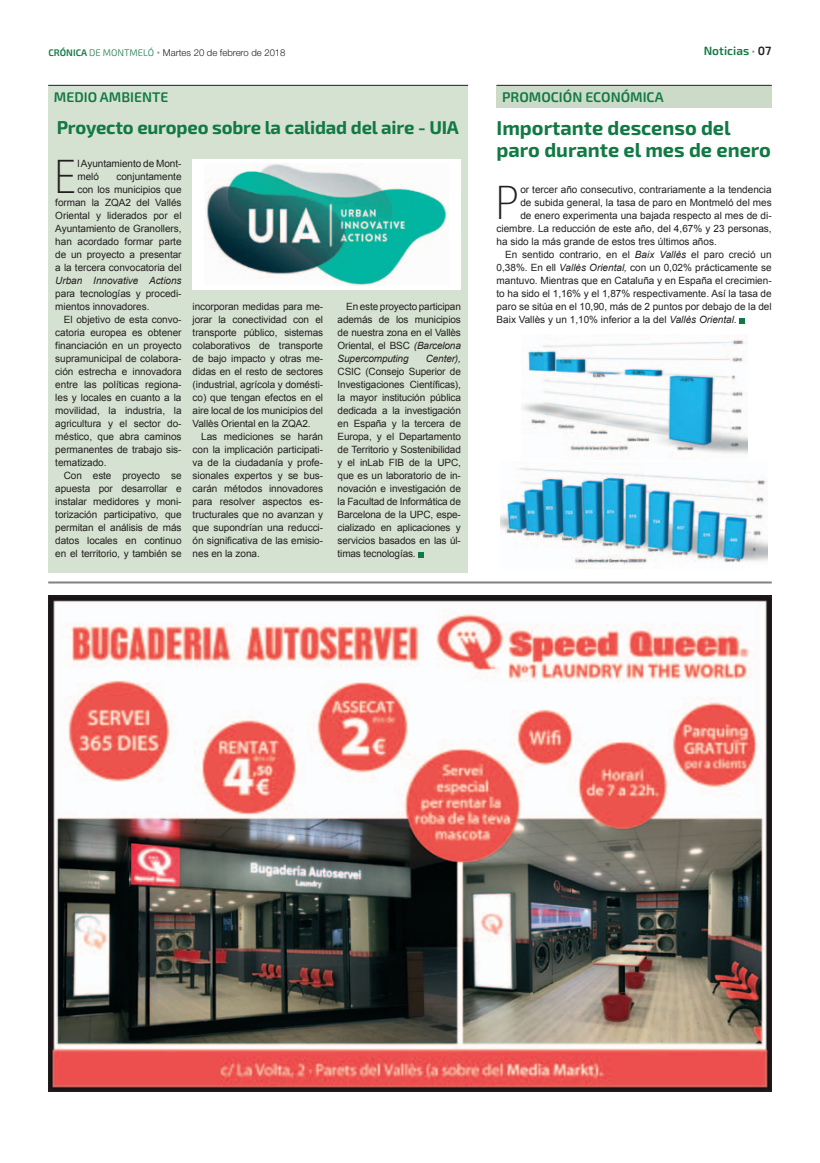
<style>
.page{position:relative;width:820px;height:1163px;background:#fff}
.page>*{position:absolute;margin:0;border:0;box-sizing:border-box;transform-origin:0 0}
.t1{font:100 condensed 46.4px "Helvetica Neue";color:#231f20}
.t2{font:700 20px/22px "Exo 2";color:#117943}
.t3{font:700 18.5px "Exo 2";letter-spacing:-.01em;color:#117943}
.t4{font:600 14px "Exo 2";color:#117943}
.t5{font:600 12px "Exo 2";color:#117943}
.t6{font:10px/13px "Arial";letter-spacing:-.005em;color:#231f20;text-align:justify}
.t7{font:italic 10px "Arial";letter-spacing:-.005em;color:#231f20}
.t8{font:300 9.5px "Helvetica Neue";color:#231f20}
.s1{font-family:"Exo 2";font-weight:600;color:#117943}
.s2{font-family:"Exo 2";color:#117943}
.s3{font-family:"Exo 2";font-weight:700;font-size:13px;color:#8d8b8e}
.s4{font-weight:700;font-size:13px;color:#8d8b8e}
.s5{color:#231f20}
.s6{font-style:italic}
</style>
<div class="page">
<hr style="left:48px;top:581px;width:723px;height:2px;background:#808285">
<img style="left:50px;top:597px;width:719px;height:492px">
<div style="left:48px;top:85px;width:420px;height:488px;background:#d5e1d1"></div>
<div style="left:496px;top:85px;width:275px;height:23px;background:#cbdbc7"></div>
<hr style="left:48px;top:85px;width:420px;height:1px;background:#231f20">
<hr style="left:496px;top:85px;width:275px;height:1px;background:#231f20">
<svg style="left:739px;top:318px;width:5px;height:5px"></svg>
<svg style="left:418px;top:552px;width:5px;height:5px"></svg>
<div style="left:192px;top:160px;width:269px;height:130px;background:#fff"></div>
<img style="left:205px;top:164px;width:243px;height:122px">
<img style="left:500px;top:468px;width:267px;height:97px">
<img style="left:521px;top:339px;width:226px;height:117px">
<p class="t8" style="left:48px;top:46px;width:238px"><span class="s1">CRÓNICA</span> <span class="s2">DE MONTMELÓ</span> <span class="s3">·</span> Martes 20 de febrero de 2018</p>
<p class="t5" style="left:703px;top:43px;width:69px">Noticias <span class="s4">·</span> <span class="s5">07</span></p>
<h3 class="t4" style="left:54px;top:88px;width:116px">MEDIO AMBIENTE</h3>
<h3 class="t4" style="left:502px;top:88px;width:163px">PROMOCIÓN ECONÓMICA</h3>
<h3 class="t3" style="left:57px;top:116px;width:403px">Proyecto europeo sobre la calidad del aire - UIA</h3>
<h2 class="t2" style="left:496px;top:117px;width:276px">Importante descenso del paro durante el mes de enero</h2>
<h1 class="t1" style="left:55px;top:151px;width:21px">E</h1>
<p class="t6" style="left:77px;top:157px;width:106px">l Ayuntamiento de Mont&shy;meló</p>
<p class="t6" style="left:55px;top:170px;width:128px;text-align:right">conjuntamente<br>con los municipios que forman la ZQA2 del Vallés<br>Oriental y liderados por el<br>Ayuntamiento de Granollers, han acordado formar parte de un proyecto a presentar a la tercera convocatoria del</p>
<p class="t7" style="left:55px;top:274px;width:128px">Urban Innovative Actions</p>
<p class="t6" style="left:55px;top:287px;width:127px">para tecnologías y procedi&shy;mientos innovadores.</p>
<p class="t6" style="left:55px;top:313px;width:128px;text-indent:8px">El objetivo de esta convo&shy;catoria europea es obtener financiación en un proyecto supramunicipal de colabora&shy;ción estrecha e innovadora entre las políticas regiona&shy;les y locales en cuanto a la movilidad, la industria, la agricultura y el sector do&shy;méstico, que abra caminos permanentes de trabajo sis&shy;tematizado.</p>
<p class="t6" style="left:55px;top:469px;width:128px;text-indent:8px">Con este proyecto se apuesta por desarrollar e instalar medidores y moni&shy;torización participativo, que permitan el análisis de más datos locales en continuo en el territorio, y también se</p>
<h1 class="t1" style="left:496px;top:177px;width:23px">P</h1>
<p class="t6" style="left:520px;top:183px;width:253px">or tercer año consecutivo, contrariamente a la tendencia</p>
<p class="t6" style="left:520px;top:196px;width:253px">de subida general, la tasa de paro en Montmeló del mes</p>
<p class="t6" style="left:520px;top:209px;width:253px">de enero experimenta una bajada respecto al mes de di-</p>
<p class="t6" style="left:496px;top:222px;width:276px">ciembre. La reducción de este año, del 4,67% y 23 personas,</p>
<p class="t6" style="left:496px;top:235px;width:222px">ha sido la más grande de estos tres últimos años.</p>
<p class="t6" style="left:505px;top:248px;width:268px">En sentido contrario, en el <span class="s6">Baix Vallès</span> el paro creció un</p>
<p class="t6" style="left:496px;top:261px;width:276px">0,38%. En ell <span class="s6">Vallès Oriental,</span> con un 0,02% prácticamente se</p>
<p class="t6" style="left:496px;top:274px;width:276px">mantuvo. Mientras que en Cataluña y en España el crecimien-</p>
<p class="t6" style="left:496px;top:287px;width:276px">to ha sido el 1,16% y el 1,87% respectivamente. Así la tasa de</p>
<p class="t6" style="left:496px;top:300px;width:276px">paro se sitúa en el 10,90, más de 2 puntos por debajo de la del</p>
<p class="t6" style="left:496px;top:313px;width:242px">Baix Vallès y un 1,10% inferior a la del <span class="s6">Vallès Oriental.</span></p>
<p class="t6" style="left:337px;top:300px;width:125px;text-indent:9px">En este proyecto participan además de los municipios de nuestra zona en el Vallès Oriental, el BSC <span class="s6">(Barcelona Supercomputing</span></p>
<p class="t6" style="left:192px;top:300px;width:132px">incorporan medidas para me&shy;jorar la conectividad con el transporte público, sistemas colaborativos de transporte de bajo impacto y otras me&shy;didas en el resto de sectores (industrial, agrícola y domésti&shy;co) que tengan efectos en el aire local de los municipios del Vallès Oriental en la ZQA2.</p>
<p class="t6" style="left:192px;top:430px;width:132px;text-indent:8px">Las mediciones se harán con la implicación participati&shy;va de la ciudadanía y profe&shy;sionales expertos y se bus&shy;carán métodos innovadores para resolver aspectos es&shy;tructurales que no avanzan y que supondrían una reducci&shy;ón significativa de las emisio&shy;nes en la zona.</p>
<p class="t7" style="left:425px;top:352px;width:37px">Center),</p>
<p class="t6" style="left:337px;top:365px;width:125px">CSIC (Consejo Superior de Investigaciones Científicas), la mayor institución pública dedicada a la investigación en España y la tercera de Europa, y el Departamento de Territorio y Sostenibilidad y el inLab FIB de la UPC, que es un laboratorio de in&shy;novación e investigación de la Facultad de Informática de Barcelona de la UPC, espe&shy;cializado en aplicaciones y servicios basados en las úl&shy;timas tecnologías.</p>
</div>
